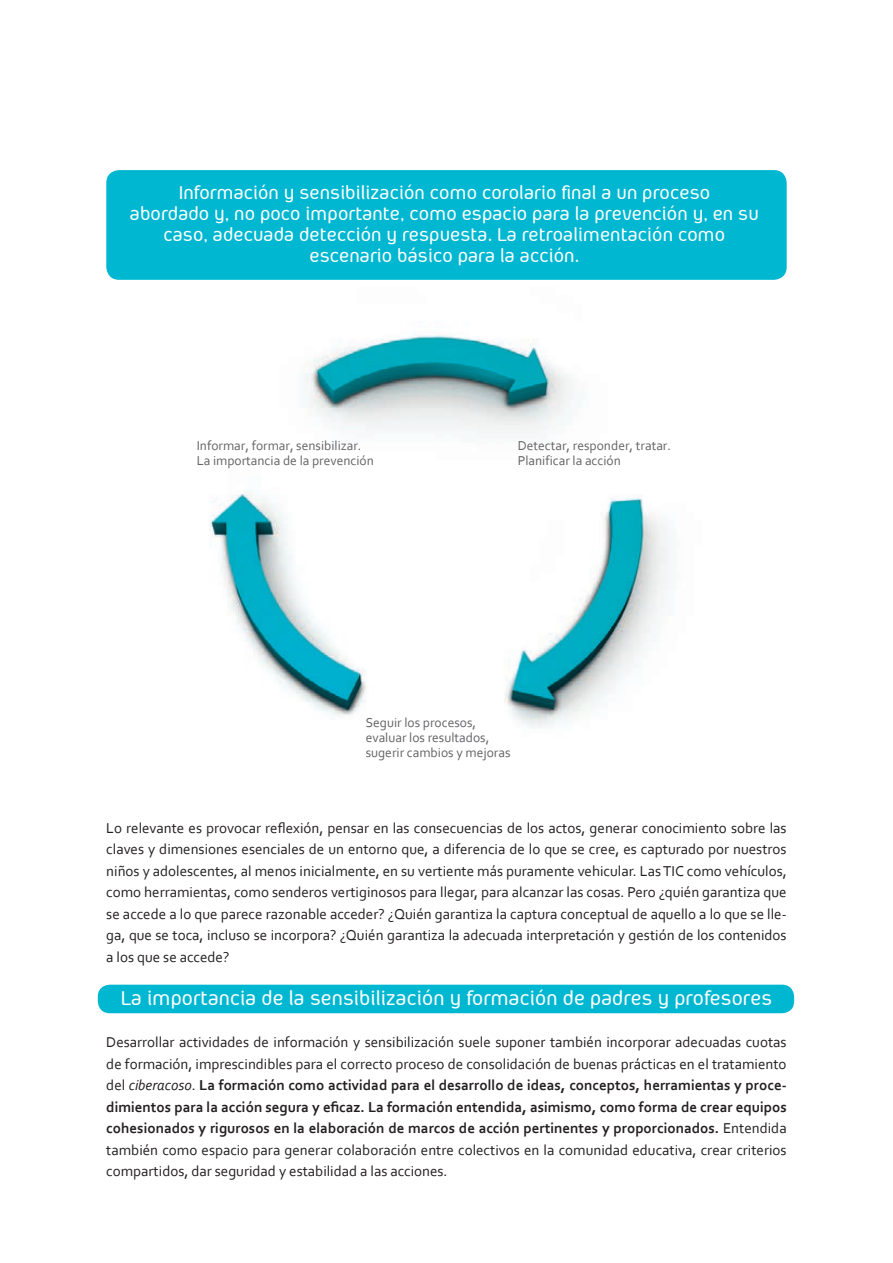
<style>
.page{position:relative;width:893px;height:1263px;background:#fff}
.page>*{position:absolute;margin:0;border:0;box-sizing:border-box;transform-origin:0 0}
.t1{font:500 22.5px "Aeroportal";color:#fff}
.t2{font:500 21px/21px "Aeroportal";color:#fff;text-align:center}
.t3{font:15px/21.5px "Corbel";color:#231f20;text-align:justify}
.t4{font:13.5px/15px "Corbel";color:#636366}
.s1{font-style:italic}
.s2{font-weight:700}
</style>
<div class="page">
<img style="left:107px;top:273px;width:562px;height:455px">
<div style="left:106px;top:170px;width:681px;height:110px;background:#00b7d1;border-radius:13px"></div>
<div style="left:98px;top:985px;width:696px;height:28px;background:#00b7d1;border-radius:12px"></div>
<p class="t2" style="left:178px;top:182px;width:533px">Información y sensibilización como corolario final a un proceso</p>
<p class="t2" style="left:130px;top:203px;width:630px">abordado y, no poco importante, como espacio para la prevención y, en su caso, adecuada detección y respuesta. La retroalimentación como</p>
<p class="t2" style="left:310px;top:245px;width:271px">escenario básico para la acción.</p>
<p class="t4" style="left:197px;top:438px;width:166px">Informar, formar, sensibilizar.</p>
<p class="t4" style="left:197px;top:453px;width:179px">La importancia de la prevención</p>
<p class="t4" style="left:518px;top:438px;width:155px">Detectar, responder, tratar.</p>
<p class="t4" style="left:518px;top:453px;width:105px">Planificar la acción</p>
<p class="t4" style="left:366px;top:715px;width:146px">Seguir los procesos, evaluar los resultados, sugerir cambios y mejoras</p>
<p class="t3" style="left:106px;top:817px;width:682px">Lo relevante es provocar reflexión, pensar en las consecuencias de los actos, generar conocimiento sobre las claves y dimensiones esenciales de un entorno que, a diferencia de lo que se cree, es capturado por nuestros niños y adolescentes, al menos inicialmente, en su vertiente más puramente vehicular. Las TIC como vehículos, como herramientas, como senderos vertiginosos para llegar, para alcanzar las cosas. Pero ¿quién garantiza que se accede a lo que parece razonable acceder? ¿Quién garantiza la captura conceptual de aquello a lo que se lle&shy;ga, que se toca, incluso se incorpora? ¿Quién garantiza la adecuada interpretación y gestión de los contenidos a los que se accede?</p>
<p class="t1" style="left:121px;top:986px;width:653px">La importancia de la sensibilización y formación de padres y profesores</p>
<p class="t3" style="left:106px;top:1031px;width:682px">Desarrollar actividades de información y sensibilización suele suponer también incorporar adecuadas cuotas de formación, imprescindibles para el correcto proceso de consolidación de buenas prácticas en el tratamiento del <span class="s1">ciberacoso</span>. <span class="s2">La formación como actividad para el desarrollo de ideas, conceptos, herramientas y proce&shy;dimientos para la acción segura y eficaz. La formación entendida, asimismo, como forma de crear equipos cohesionados y rigurosos en la elaboración de marcos de acción pertinentes y proporcionados.</span> Entendida también como espacio para generar colaboración entre colectivos en la comunidad educativa, crear criterios compartidos, dar seguridad y estabilidad a las acciones.</p>
</div>
